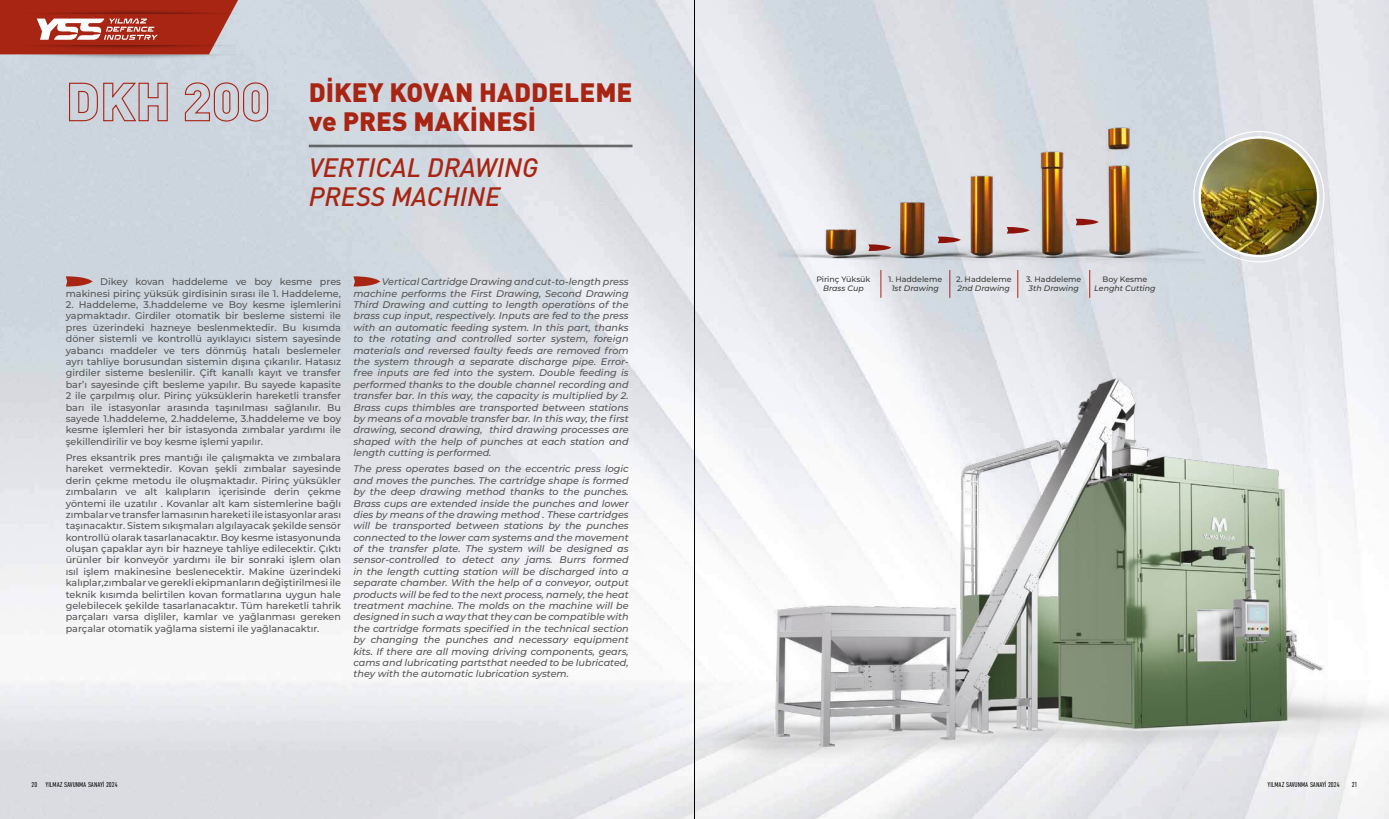
<style>
.page{position:relative;width:1389px;height:819px;background:#fff}
.page>*{position:absolute;margin:0;border:0;box-sizing:border-box;transform-origin:0 0}
.t1{font:900 26.25px/28.9px "DIN Pro";color:#a82514}
.t2{font:italic 500 26.25px/28.9px "DIN Pro";color:#a82514}
.t3{font:italic 500 9.62px/11.4px "Montserrat";color:#575656;text-align:justify}
.t4{font:500 9.62px/11.4px "Montserrat";color:#575656;text-align:justify}
.t5{font:500 7.88px/8.8px "Montserrat";color:#3c3c3b;text-align:center}
.t6{font:italic 500 7.88px/8.8px "Montserrat";color:#3c3c3b;text-align:center}
.t7{font:300 7px "DIN Condensed";color:#000}
.s1{font-size:52.5px}
.s2{font-style:italic}
.s3{font-style:normal}
</style>
<div class="page">
<img style="left:0;top:0;width:1389px;height:819px">
<hr style="left:309px;top:145px;width:324px;height:2px;background:#4a4948">
<svg style="left:66px;top:276px;width:27px;height:10px"></svg>
<svg style="left:353px;top:276px;width:27px;height:10px"></svg>
<svg style="left:0;top:0;width:266px;height:60px;background:#b55f55"></svg>
<hr style="left:694px;top:0;width:1px;height:819px;background:#000">
<img style="left:1205px;top:131px;width:119px;height:131px">
<img style="left:695px;top:368px;width:694px;height:451px">
<img style="left:778px;top:124px;width:427px;height:150px">
<svg style="left:881px;top:270px;width:1px;height:28px"></svg>
<svg style="left:950px;top:270px;width:1px;height:28px"></svg>
<svg style="left:1018px;top:270px;width:1px;height:28px"></svg>
<svg style="left:1090px;top:270px;width:1px;height:28px"></svg>
<p class="t1" style="left:309px;top:75px;width:325px;text-indent:-243px"><span class="s1">DKH 200</span> DİKEY KOVAN HADDELEME ve PRES MAKİNESİ</p>
<p class="t2" style="left:309px;top:150px;width:231px">VERTICAL DRAWING<br>PRESS MACHINE</p>
<p class="t4" style="left:66px;top:276px;width:277px;text-align:right">Dikey kovan haddeleme ve boy kesme pres makinesi pirinç yüksük girdisinin sırası ile 1. Haddeleme,</p>
<p class="t4" style="left:66px;top:298px;width:277px">2. Haddeleme, 3.haddeleme ve Boy kesme işlemlerini yapmaktadır. Girdiler otomatik bir besleme sistemi ile pres üzerindeki hazneye beslenmektedir. Bu kısımda döner sistemli ve kontrollü ayıklayıcı sistem sayesinde yabancı maddeler ve ters dönmüş hatalı beslemeler ayrı tahliye borusundan sistemin dışına çıkarılır. Hatasız girdiler sisteme beslenilir. Çift kanallı kayıt ve transfer bar’ı sayesinde çift besleme yapılır. Bu sayede kapasite 2 ile çarpılmış olur. Pirinç yüksüklerin hareketli transfer barı ile istasyonlar arasında taşınılması sağlanılır. Bu sayede 1.haddeleme, 2.haddeleme, 3.haddeleme ve boy kesme işlemleri her bir istasyonda zımbalar yardımı ile şekillendirilir ve boy kesme işlemi yapılır.</p>
<p class="t4" style="left:66px;top:451px;width:277px">Pres eksantrik pres mantığı ile çalışmakta ve zımbalara hareket vermektedir. Kovan şekli zımbalar sayesinde derin çekme metodu ile oluşmaktadır. Pirinç yüksükler zımbaların ve alt kalıpların içerisinde derin çekme yöntemi ile uzatılır . Kovanlar alt kam sistemlerine bağlı zımbalar ve transfer lamasının hareketi ile istasyonlar arası taşınacaktır. Sistem sıkışmaları algılayacak şekilde sensör kontrollü olarak tasarlanacaktır. Boy kesme istasyonunda oluşan çapaklar ayrı bir hazneye tahliye edilecektir. Çıktı ürünler bir konveyör yardımı ile bir sonraki işlem olan ısıl işlem makinesine beslenecektir. Makine üzerindeki kalıplar,zımbalar ve gerekli ekipmanların değiştirilmesi ile teknik kısımda belirtilen kovan formatlarına uygun hale gelebilecek şekilde tasarlanacaktır. Tüm hareketli tahrik parçaları varsa dişliler, kamlar ve yağlanması gereken parçalar otomatik yağlama sistemi ile yağlanacaktır.</p>
<p class="t3" style="left:353px;top:276px;width:277px;text-indent:28px">Vertical Cartridge Drawing and cut-to-length press machine performs the First Drawing, Second Drawing Third Drawing and cutting to length operations of the brass cup input, respectively. Inputs are fed to the press with an automatic feeding system. In this part, thanks to the rotating and controlled sorter system, foreign materials and reversed faulty feeds are removed from the system through a separate discharge pipe. Error&shy;free inputs are fed into the system. Double feeding is performed thanks to the double channel recording and transfer bar. In this way, the capacity is multiplied by 2.<br>Brass cups thimbles are transported between stations by means of a movable transfer bar. In this way, the first drawing, second drawing, third drawing processes are shaped with the help of punches at each station and length cutting is performed.</p>
<p class="t3" style="left:353px;top:463px;width:277px">The press operates based on the eccentric press logic and moves the punches. The cartridge shape is formed by the deep drawing method thanks to the punches.<br>Brass cups are extended inside the punches and lower dies by means of the drawing method . These cartridges will be transported between stations by the punches connected to the lower cam systems and the movement of the transfer plate. The system will be designed as sensor-controlled to detect any jams. Burrs formed in the length cutting station will be discharged into a separate chamber. With the help of a conveyor, output products will be fed to the next process, namely, the heat treatment machine. The molds on the machine will be designed in such a way that they can be compatible with the cartridge formats specified in the technical section by changing the punches and necessary equipment kits. If there are all moving driving components, gears, cams and lubricating partsthat needed to be lubricated, they with the automatic lubrication system.</p>
<p class="t7" style="left:32px;top:781px;width:88px">20 YILMAZ SAVUNMA SANAYİ 2024</p>
<p class="t5" style="left:816px;top:274px;width:56px">Pirinç Yüksük<br><span class="s2">Brass Cup</span></p>
<p class="t5" style="left:889px;top:274px;width:55px">1. Haddeleme<br><span class="s2">1st Drawing</span></p>
<p class="t5" style="left:956px;top:274px;width:57px;text-align:left">2. Haddeleme<br><span class="s2">2nd Drawing</span></p>
<p class="t5" style="left:1026px;top:274px;width:57px">3. Haddeleme<br><span class="s2">3th Drawing</span></p>
<p class="t6" style="left:1094px;top:274px;width:63px"><span class="s3">Boy Kesme<br></span>Lenght Cutting</p>
<p class="t7" style="left:1267px;top:781px;width:74px">YILMAZ SAVUNMA SANAYİ 2024</p>
<p class="t7" style="left:1352px;top:781px;width:7px">21</p>
</div>
